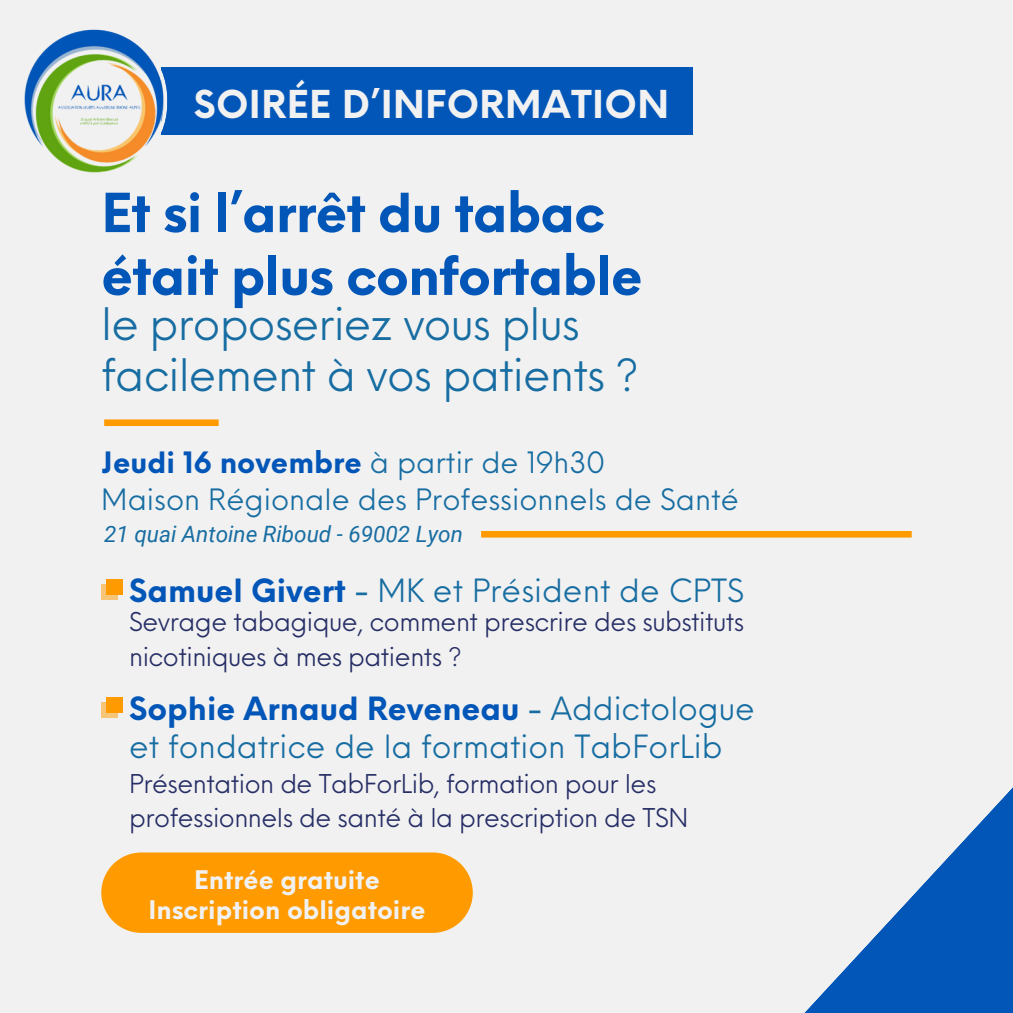
<style>
.page{position:relative;width:1013px;height:1013px;background:#fff}
.page>*{position:absolute;margin:0;border:0;box-sizing:border-box;transform-origin:0 0}
.t1{font:700 52.5px/62.8px "Neue Einstellung";letter-spacing:-.02em;color:#0256b8}
.t2{font:43.75px/51.5px "Neue Einstellung";letter-spacing:-.02em;color:#176da2}
.t3{font:700 37.5px "Neue Einstellung";letter-spacing:.01em;color:#f1f1f1}
.t4{font:31.25px/37.5px "Neue Einstellung";color:#176da2}
.t5{font:28.75px "Neue Einstellung";color:#176da2}
.t6{font:700 28.75px "Neue Einstellung";color:#0256b8}
.t7{font:25.25px/34.1px "Neue Einstellung";letter-spacing:-.02em;color:#262e66}
.t8{font:700 25px "Neue Einstellung";color:#f1f1f1}
.t9{font:italic 22.5px "Roboto";color:#176da2}
.s1{font-weight:400;color:#176da2}
.s2{font-weight:700;color:#0256b8}
.s3{font-weight:500}
</style>
<div class="page">
<div style="left:0;top:0;width:1012px;height:1012px;background:#f1f1f1"></div>
<svg style="left:594px;top:531px;width:418px;height:481px"></svg>
<div style="left:161px;top:67px;width:532px;height:68px;background:#0256b8"></div>
<svg style="left:101px;top:584px;width:17px;height:16px"></svg>
<div style="left:107px;top:579px;width:16px;height:16px;background:#ff9a00"></div>
<svg style="left:101px;top:702px;width:17px;height:16px"></svg>
<div style="left:107px;top:697px;width:16px;height:16px;background:#ff9a00"></div>
<svg style="left:24px;top:29px;width:143px;height:144px"></svg>
<div style="left:101px;top:852px;width:372px;height:80px;background:#ff9a00"></div>
<div style="left:104px;top:419px;width:115px;height:7px;background:#ff9a00"></div>
<div style="left:481px;top:531px;width:430px;height:6px;background:#ff9a00"></div>
<p class="t3" style="left:194px;top:70px;width:477px">SOIRÉE D’INFORMATION</p>
<p class="t1" style="left:101px;top:177px;width:543px">Et si l’arrêt du tabac était plus confortable</p>
<p class="t2" style="left:101px;top:293px;width:539px">le proposeriez vous plus facilement à vos patients ?</p>
<p class="t6" style="left:101px;top:436px;width:505px">Jeudi 16 novembre <span class="s1">à partir de 19h30</span></p>
<p class="t5" style="left:101px;top:473px;width:639px">Maison Régionale des Professionnels de Santé</p>
<p class="t9" style="left:104px;top:521px;width:360px">21 quai Antoine Riboud - 69002 Lyon</p>
<p class="t4" style="left:129px;top:569px;width:616px"><span class="s2">Samuel Givert</span> <span class="s3">-</span> MK et Président de CPTS</p>
<p class="t7" style="left:129px;top:602px;width:616px">Sevrage tabagique, comment prescrire des substituts nicotiniques à mes patients ?</p>
<p class="t4" style="left:129px;top:686px;width:627px"><span class="s2">Sophie Arnaud Reveneau</span> <span class="s3">-</span> Addictologue et fondatrice de la formation TabForLib</p>
<p class="t7" style="left:129px;top:763px;width:560px">Présentation de TabForLib, formation pour les professionnels de santé à la prescription de TSN</p>
<p class="t8" style="left:194px;top:857px;width:187px">Entrée gratuite</p>
<p class="t8" style="left:148px;top:887px;width:279px">Inscription obligatoire</p>
</div>
